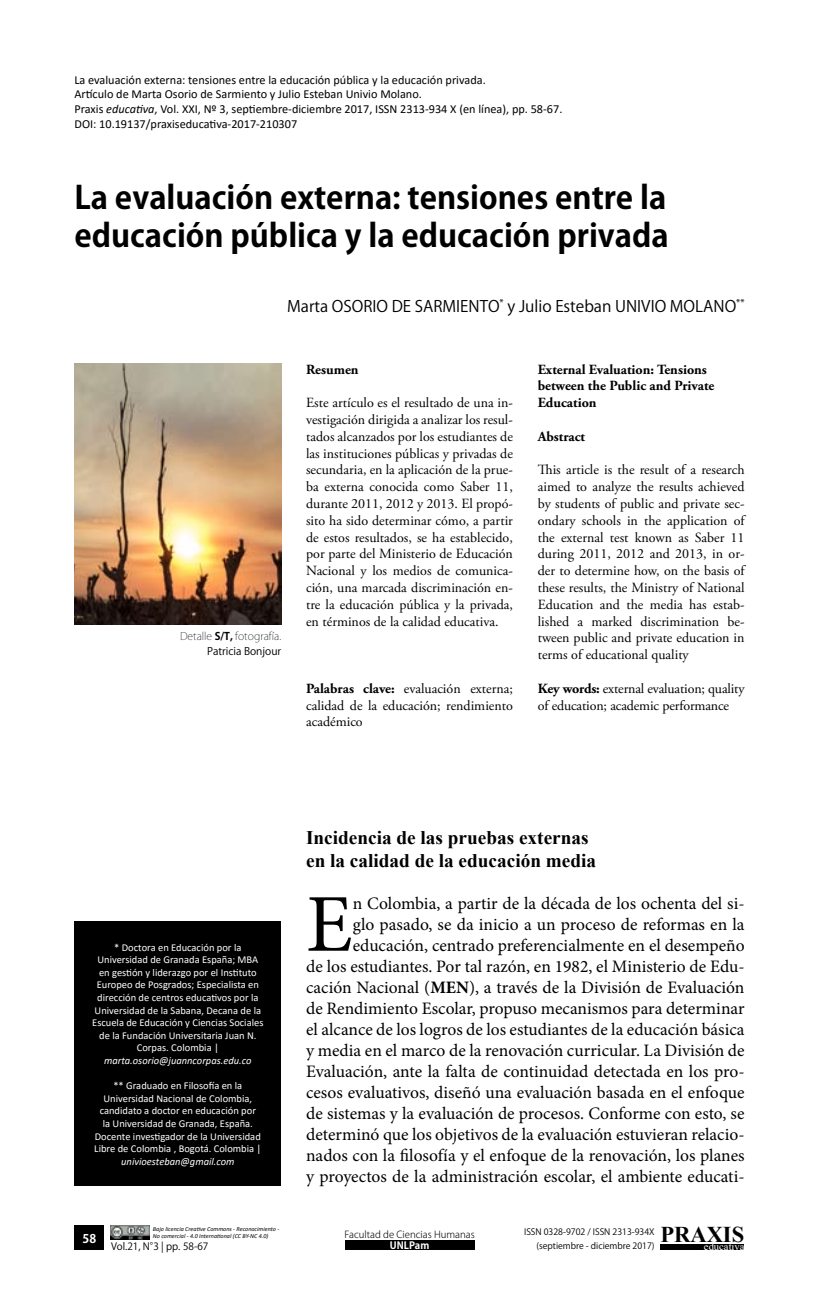
<style>
.page{position:relative;width:829px;height:1290px;background:#fff}
.page>*{position:absolute;margin:0;border:0;box-sizing:border-box;transform-origin:0 0}
.t1{font:82.08px "Minion Pro";color:#000}
.t2{font:700 31.5px/37.8px "Koz Go Std";color:#000}
.t3{font:700 22.57px "Times New Roman";color:#000}
.t4{font:700 19.25px/23.1px "Times New Roman";color:#000}
.t5{font:17.5px/21px "Minion Pro";color:#000;text-align:right}
.t6{font:15.75px "Koz Go Std";color:#000}
.t7{font:14px/16.8px "Adobe Garamond Pro";color:#000;text-align:justify}
.t8{font:700 14px/16.8px "Adobe Garamond Pro";color:#000}
.t9{font:12.25px/14.7px "Calibri";color:#000}
.t10{font:700 11.9px "Koz Go Std";color:#fff}
.t11{font:10.67px "Times New Roman";color:#fff}
.t12{font:10.5px/12.6px "Calibri";color:#fff;text-align:center}
.t13{font:italic 10.5px "Calibri";color:#fff}
.t14{font:200 10.5px/15px "Koz Go Std";color:#000;text-align:right}
.t15{font:9.97px "Koz Go Pro";color:#000}
.t16{font:700 9.97px "Koz Go Pro";color:#fff}
.t17{font:300 9.62px "Koz Go Pro";color:#000}
.t18{font:8.75px/14px "Koz Go Pro";color:#000;text-align:right}
.t19{font:italic 6.12px/7px "Calibri";color:#000}
.s1{font-style:italic}
.s2{font-weight:700}
.s3{font-weight:400}
</style>
<div class="page">
<div style="left:660px;top:1244px;width:84px;height:6px;background:#000"></div>
<div style="left:345px;top:1240px;width:129px;height:10px;background:#000"></div>
<div style="left:74px;top:1225px;width:30px;height:25px;background:#000"></div>
<img style="left:110px;top:1225px;width:40px;height:14px">
<div style="left:74px;top:921px;width:207px;height:265px;background:#000"></div>
<img style="left:74px;top:364px;width:207px;height:260px">
<p class="t9" style="left:74px;top:72px;width:489px">La evaluación externa: tensiones entre la educación pública y la educación privada.<br>Artículo de Marta Osorio de Sarmiento y Julio Esteban Univio Molano.<br>Praxis <span class="s1">educativa</span>, Vol. XXI, Nº 3, septiembre-diciembre 2017, ISSN 2313-934 X (en línea), pp. 58-67.<br>DOI: 10.19137/praxiseducativa-2017-210307</p>
<h2 class="t2" style="left:74px;top:180px;width:595px">La evaluación externa: tensiones entre la educación pública y la educación privada</h2>
<p class="t6" style="left:287px;top:296px;width:459px">Marta Osorio de Sarmiento<sup>*</sup> y Julio Esteban Univio Molano<sup>**</sup></p>
<p class="t14" style="left:180px;top:629px;width:103px">Detalle <span class="s2">S/T,</span> fotografía.<br><span class="s3">Patricia Bonjour</span></p>
<p class="t8" style="left:306px;top:361px;width:54px">Resumen</p>
<p class="t7" style="left:306px;top:395px;width:208px">Este artículo es el resultado de una in&shy;vestigación dirigida a analizar los resul&shy;tados alcanzados por los estudiantes de las instituciones públicas y privadas de secundaria, en la aplicación de la prue&shy;ba externa conocida como Saber 11, durante 2011, 2012 y 2013. El propó&shy;sito ha sido determinar cómo, a partir de estos resultados, se ha establecido, por parte del Ministerio de Educación Nacional y los medios de comunica&shy;ción, una marcada discriminación en&shy;tre la educación pública y la privada, en términos de la calidad educativa.</p>
<p class="t7" style="left:306px;top:680px;width:208px"><span class="s2">Palabras clave:</span> evaluación externa; calidad de la educación; rendimiento académico</p>
<p class="t8" style="left:537px;top:361px;width:178px">External Evaluation: Tensions between the Public and Private<br>Education</p>
<p class="t8" style="left:537px;top:428px;width:49px">Abstract</p>
<p class="t7" style="left:537px;top:462px;width:208px">This article is the result of a research aimed to analyze the results achieved by students of public and private sec&shy;ondary schools in the application of the external test known as Saber 11 during 2011, 2012 and 2013, in or&shy;der to determine how, on the basis of these results, the Ministry of National Education and the media has estab&shy;lished a marked discrimination be&shy;tween public and private education in terms of educational quality</p>
<p class="t7" style="left:537px;top:680px;width:208px"><span class="s2">Key words:</span> external evaluation; quality of education; academic performance</p>
<p class="t12" style="left:92px;top:940px;width:173px">* Doctora en Educación por la Universidad de Granada España; MBA en gestión y liderazgo por el Instituto Europeo de Posgrados; Especialista en dirección de centros educativos por la Universidad de la Sabana, Decana de la Escuela de Educación y Ciencias Sociales de la Fundación Universitaria Juan N.<br>Corpas. Colombia |</p>
<p class="t13" style="left:104px;top:1053px;width:149px">marta.osorio@juanncorpas.edu.co</p>
<p class="t12" style="left:94px;top:1079px;width:169px">** Graduado en Filosofía en la Universidad Nacional de Colombia, candidato a doctor en educación por<br>la Universidad de Granada, España.<br>Docente investigador de la Universidad Libre de Colombia , Bogotá. Colombia |</p>
<p class="t13" style="left:121px;top:1154px;width:115px">univioesteban@gmail.com</p>
<h3 class="t4" style="left:306px;top:825px;width:291px">Incidencia de las pruebas externas en la calidad de la educación media</h3>
<h1 class="t1" style="left:306px;top:869px;width:48px">E</h1>
<p class="t5" style="left:306px;top:893px;width:440px">n Colombia, a partir de la década de los ochenta del si-<br>glo pasado, se da inicio a un proceso de reformas en la educación, centrado preferencialmente en el desempeño<br>de los estudiantes. Por tal razón, en 1982, el Ministerio de Edu&shy;cación Nacional (<span class="s2">MEN</span>), a través de la División de Evaluación de Rendimiento Escolar, propuso mecanismos para determinar el alcance de los logros de los estudiantes de la educación básica y media en el marco de la renovación curricular. La División de Evaluación, ante la falta de continuidad detectada en los pro&shy;cesos evaluativos, diseñó una evaluación basada en el enfoque de sistemas y la evaluación de procesos. Conforme con esto, se determinó que los objetivos de la evaluación estuvieran relacio&shy;nados con la filosofía y el enfoque de la renovación, los planes y proyectos de la administración escolar, el ambiente educati-</p>
<h3 class="t3" style="left:660px;top:1218px;width:85px">PRAXIS</h3>
<p class="t19" style="left:153px;top:1225px;width:128px">Bajo licencia Creative Commons - Reconocimiento -<br>No comercial - 4.0 International (CC BY-NC 4.0)</p>
<p class="t15" style="left:111px;top:1240px;width:99px">Vol.21, N°3 | pp. 58-67</p>
<p class="t10" style="left:82px;top:1230px;width:15px">58</p>
<p class="t18" style="left:524px;top:1225px;width:132px">ISSN 0328-9702 / ISSN 2313-934X (septiembre - diciembre 2017)</p>
<p class="t17" style="left:344px;top:1228px;width:132px">Facultad de Ciencias Humanas</p>
<p class="t16" style="left:390px;top:1239px;width:41px">UNLPam</p>
<p class="t11" style="left:703px;top:1239px;width:42px">educativa</p>
</div>
